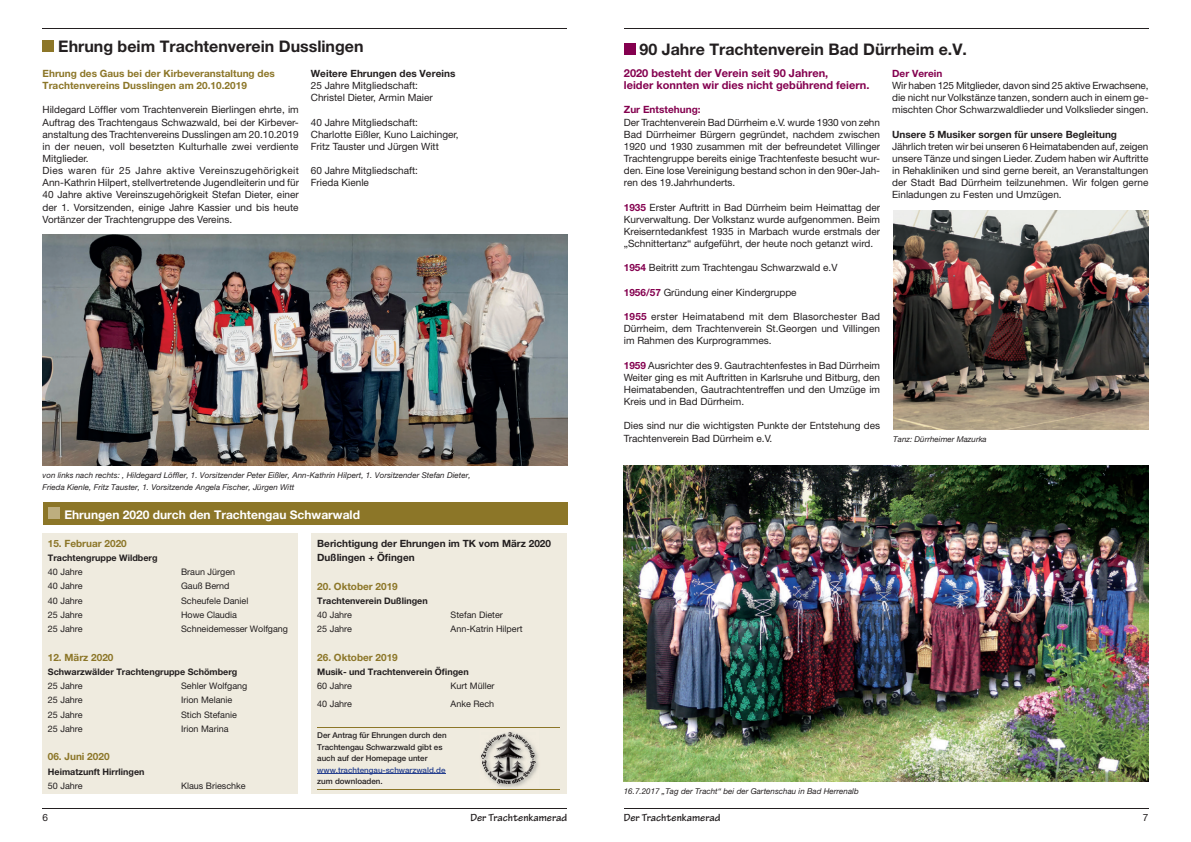
<style>
.page{position:relative;width:1191px;height:842px;background:#fff}
.page>*{position:absolute;margin:0;border:0;box-sizing:border-box;transform-origin:0 0}
.t1{font:700 16px "Helvetica Neue 75";color:#231f20}
.t2{font:700 12px "Helvetica Neue 75";color:#fff}
.t3{font:700 11px/12.2px "Helvetica Neue 75";letter-spacing:.005em;color:#84004f}
.t4{font:700 11px "Tekton Pro";color:#231f20}
.t5{font:10px/12.1px "Helvetica Neue";color:#231f20;text-align:justify}
.t6{font:700 10px/12.2px "Helvetica Neue 75";letter-spacing:.005em;color:#8c7628}
.t7{font:700 10px/14.2px "Helvetica Neue 75";color:#231f20}
.t8{font:700 10px "Helvetica Neue 75";letter-spacing:.005em;color:#84004f}
.t9{font:10px "Helvetica Neue 55";color:#231f20}
.t10{font:9px "Helvetica Neue 55";color:#231f20}
.t11{font:700 9px "Helvetica Neue 75";color:#231f20}
.t12{font:italic 8px/12.2px "Helvetica Neue 56";letter-spacing:.005em;color:#231f20}
.t13{font:500 8px/11.5px "Helvetica Neue 65";color:#231f20}
.t14{font:500 8px "Helvetica Neue 65";color:#253f8e}
.s1{font-family:"Helvetica Neue 75";font-weight:700;color:#84004f}
</style>
<div class="page">
<hr style="left:43px;top:808px;width:524px;height:1px;background:#231f20">
<hr style="left:624px;top:808px;width:524px;height:1px;background:#231f20">
<hr style="left:43px;top:28px;width:524px;height:1px;background:#231f20">
<hr style="left:624px;top:28px;width:524px;height:1px;background:#231f20">
<div style="left:624px;top:43px;width:11px;height:12px;background:#84004f"></div>
<img style="left:624px;top:466px;width:524px;height:316px">
<img style="left:893px;top:211px;width:255px;height:218px">
<div style="left:43px;top:41px;width:11px;height:11px;background:#8c7628"></div>
<img style="left:43px;top:235px;width:524px;height:231px">
<div style="left:43px;top:502px;width:524px;height:23px;background:#8c7628"></div>
<div style="left:49px;top:507px;width:11px;height:12px;background:#bdae7f"></div>
<div style="left:42px;top:533px;width:255px;height:261px;background:#efebdf"></div>
<div style="left:311px;top:534px;width:256px;height:260px;background:#efebdf"></div>
<hr style="left:317px;top:773px;width:128px;height:1px;background:#253f8e">
<img style="left:481px;top:750px;width:57px;height:38px">
<img style="left:482px;top:732px;width:53px;height:52px">
<hr style="left:317px;top:727px;width:242px;height:1px;background:#8c7628">
<hr style="left:317px;top:789px;width:242px;height:1px;background:#8c7628">
<h1 class="t1" style="left:58px;top:36px;width:307px">Ehrung beim Trachtenverein Dusslingen</h1>
<p class="t6" style="left:43px;top:67px;width:234px">Ehrung des Gaus bei der Kirbeveranstaltung des<br>Trachtenvereins Dusslingen am 20.10.2019</p>
<p class="t5" style="left:43px;top:104px;width:258px;text-align:left">Hildegard Löffler vom Trachtenverein Bierlingen ehrte, im Auftrag des Trachtengaus Schwazwald, bei der Kirbever&shy;anstaltung des Trachtenvereins Dusslingen am 20.10.2019 in der neuen, voll besetzten Kulturhalle zwei verdiente Mitglieder.<br>Dies waren für 25 Jahre aktive Vereinszugehörigkeit Ann-Kathrin Hilpert, stellvertretende Jugendleiterin und für 40 Jahre aktive Vereinszugehörigkeit Stefan Dieter, einer der 1. Vorsitzenden, einige Jahre Kassier und bis heute Vortänzer der Trachtengruppe des Vereins.</p>
<p class="t7" style="left:311px;top:66px;width:146px">Weitere Ehrungen des Vereins</p>
<p class="t5" style="left:311px;top:79px;width:123px">25 Jahre Mitgliedschaft:<br>Christel Dieter, Armin Maier</p>
<p class="t5" style="left:311px;top:116px;width:149px;text-align:left">40 Jahre Mitgliedschaft:<br>Charlotte Eißler, Kuno Laichinger,<br>Fritz Tauster und Jürgen Witt</p>
<p class="t5" style="left:311px;top:164px;width:109px">60 Jahre Mitgliedschaft:<br>Frieda Kienle</p>
<p class="t12" style="left:43px;top:469px;width:429px">von links nach rechts: , Hildegard Löffler, 1. Vorsitzender Peter Eißler, Ann-Kathrin Hilpert, 1. Vorsitzender Stefan Dieter,<br>Frieda Kienle, Fritz Tauster, 1. Vorsitzende Angela Fischer, Jürgen Witt</p>
<p class="t2" style="left:64px;top:507px;width:297px">Ehrungen 2020 durch den Trachtengau Schwarwald</p>
<p class="t6" style="left:48px;top:537px;width:80px">15. Februar 2020</p>
<p class="t11" style="left:48px;top:552px;width:111px">Trachtengruppe Wildberg</p>
<p class="t10" style="left:48px;top:567px;width:36px">40 Jahre</p>
<p class="t10" style="left:181px;top:567px;width:56px">Braun Jürgen</p>
<p class="t10" style="left:48px;top:581px;width:36px">40 Jahre</p>
<p class="t10" style="left:181px;top:581px;width:50px">Gauß Bernd</p>
<p class="t10" style="left:48px;top:595px;width:36px">40 Jahre</p>
<p class="t10" style="left:181px;top:595px;width:69px">Scheufele Daniel</p>
<p class="t10" style="left:48px;top:609px;width:36px">25 Jahre</p>
<p class="t10" style="left:181px;top:609px;width:57px">Howe Claudia</p>
<p class="t10" style="left:48px;top:623px;width:36px">25 Jahre</p>
<p class="t10" style="left:181px;top:623px;width:108px">Schneidemesser Wolfgang</p>
<p class="t6" style="left:48px;top:651px;width:67px">12. März 2020</p>
<p class="t11" style="left:48px;top:666px;width:191px">Schwarzwälder Trachtengruppe Schömberg</p>
<p class="t10" style="left:48px;top:681px;width:36px">25 Jahre</p>
<p class="t10" style="left:181px;top:681px;width:68px">Sehler Wolfgang</p>
<p class="t10" style="left:48px;top:695px;width:36px">25 Jahre</p>
<p class="t10" style="left:181px;top:695px;width:53px">Irion Melanie</p>
<p class="t10" style="left:48px;top:709px;width:36px">25 Jahre</p>
<p class="t10" style="left:181px;top:709px;width:57px">Stich Stefanie</p>
<p class="t10" style="left:48px;top:723px;width:36px">25 Jahre</p>
<p class="t10" style="left:181px;top:723px;width:49px">Irion Marina</p>
<p class="t6" style="left:48px;top:750px;width:63px">06. Juni 2020</p>
<p class="t11" style="left:48px;top:766px;width:98px">Heimatzunft Hirrlingen</p>
<p class="t10" style="left:48px;top:780px;width:36px">50 Jahre</p>
<p class="t10" style="left:181px;top:780px;width:66px">Klaus Brieschke</p>
<p class="t7" style="left:317px;top:536px;width:235px">Berichtigung der Ehrungen im TK vom März 2020<br>Dußlingen + Öfingen</p>
<p class="t6" style="left:317px;top:580px;width:82px">20. Oktober 2019</p>
<p class="t11" style="left:317px;top:595px;width:112px">Trachtenverein Dußlingen</p>
<p class="t10" style="left:317px;top:609px;width:36px">40 Jahre</p>
<p class="t10" style="left:450px;top:609px;width:54px">Stefan Dieter</p>
<p class="t10" style="left:317px;top:624px;width:36px">25 Jahre</p>
<p class="t10" style="left:450px;top:624px;width:74px">Ann-Katrin Hilpert</p>
<p class="t6" style="left:317px;top:651px;width:82px">26. Oktober 2019</p>
<p class="t11" style="left:317px;top:666px;width:153px">Musik- und Trachtenverein Öfingen</p>
<p class="t10" style="left:317px;top:681px;width:36px">60 Jahre</p>
<p class="t10" style="left:450px;top:681px;width:46px">Kurt Müller</p>
<p class="t10" style="left:317px;top:698px;width:36px">40 Jahre</p>
<p class="t10" style="left:450px;top:698px;width:45px">Anke Rech</p>
<p class="t13" style="left:317px;top:730px;width:131px">Der Antrag für Ehrungen durch den<br>Trachtengau Schwarzwald gibt es auch auf der Homepage unter</p>
<p class="t14" style="left:317px;top:765px;width:130px">www.trachtengau-schwarzwald.de</p>
<p class="t13" style="left:317px;top:775px;width:67px">zum downloaden.</p>
<h1 class="t1" style="left:639px;top:39px;width:329px">90 Jahre Trachtenverein Bad Dürrheim e.V.</h1>
<p class="t3" style="left:624px;top:67px;width:247px">2020 besteht der Verein seit 90 Jahren,<br>leider konnten wir dies nicht gebührend feiern.</p>
<p class="t8" style="left:624px;top:104px;width:78px">Zur Entstehung:</p>
<p class="t5" style="left:624px;top:116px;width:258px">Der Trachtenverein Bad Dürrheim e.V. wurde 1930 von zehn Bad Dürrheimer Bürgern gegründet, nachdem zwischen 1920 und 1930 zusammen mit der befreundetet Villinger Trachtengruppe bereits einige Trachtenfeste besucht wur&shy;den. Eine lose Vereinigung bestand schon in den 90er-Jah&shy;ren des 19.Jahrhunderts.</p>
<p class="t5" style="left:624px;top:201px;width:258px"><span class="s1">1935</span> Erster Auftritt in Bad Dürrheim beim Heimattag der Kurverwaltung. Der Volkstanz wurde aufgenommen. Beim Kreiserntedankfest 1935 in Marbach wurde erstmals der „Schnittertanz“ aufgeführt, der heute noch getanzt wird.</p>
<p class="t5" style="left:624px;top:262px;width:215px"><span class="s1">1954</span> Beitritt zum Trachtengau Schwarzwald e.V</p>
<p class="t5" style="left:624px;top:286px;width:174px"><span class="s1">1956/57</span> Gründung einer Kindergruppe</p>
<p class="t5" style="left:624px;top:310px;width:258px"><span class="s1">1955</span> erster Heimatabend mit dem Blasorchester Bad Dürrheim, dem Trachtenverein St.Georgen und Villingen im Rahmen des Kurprogrammes.</p>
<p class="t5" style="left:624px;top:359px;width:258px"><span class="s1">1959</span> Ausrichter des 9. Gautrachtenfestes in Bad Dürrheim Weiter ging es mit Auftritten in Karlsruhe und Bitburg, den Heimatabenden, Gautrachtentreffen und den Umzüge im Kreis und in Bad Dürrheim.</p>
<p class="t5" style="left:624px;top:420px;width:258px">Dies sind nur die wichtigsten Punkte der Entstehung des<br>Trachtenverein Bad Dürrheim e.V.</p>
<p class="t8" style="left:892px;top:67px;width:52px">Der Verein</p>
<p class="t5" style="left:892px;top:79px;width:258px">Wir haben 125 Mitglieder, davon sind 25 aktive Erwachsene, die nicht nur Volkstänze tanzen, sondern auch in einem ge&shy;mischten Chor Schwarzwaldlieder und Volkslieder singen.</p>
<p class="t7" style="left:892px;top:127px;width:226px">Unsere 5 Musiker sorgen für unsere Begleitung</p>
<p class="t5" style="left:892px;top:140px;width:258px">Jährlich treten wir bei unseren 6 Heimatabenden auf, zeigen unsere Tänze und singen Lieder. Zudem haben wir Auftritte in Rehakliniken und sind gerne bereit, an Veranstaltungen der Stadt Bad Dürrheim teilzunehmen. Wir folgen gerne Einladungen zu Festen und Umzügen.</p>
<p class="t12" style="left:893px;top:432px;width:95px">Tanz: Dürrheimer Mazurka</p>
<p class="t12" style="left:624px;top:785px;width:236px">16.7.2017 „Tag der Tracht“ bei der Gartenschau in Bad Herrenalb</p>
<p class="t9" style="left:43px;top:812px;width:7px">6</p>
<p class="t4" style="left:470px;top:811px;width:98px">Der Trachtenkamerad</p>
<p class="t4" style="left:624px;top:811px;width:98px">Der Trachtenkamerad</p>
<p class="t9" style="left:1142px;top:812px;width:7px">7</p>
</div>
